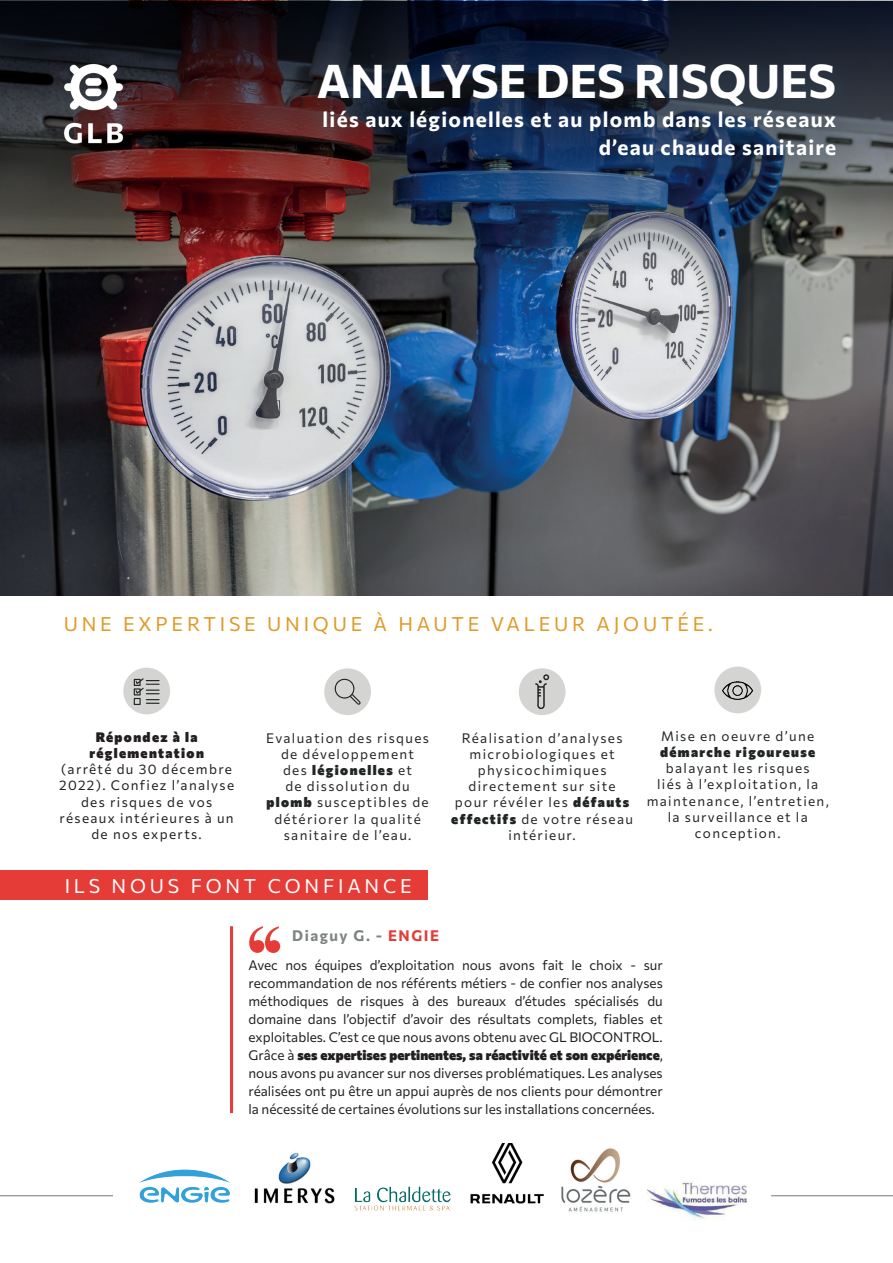
<style>
.page{position:relative;width:893px;height:1263px;background:#fff}
.page>*{position:absolute;margin:0;border:0;box-sizing:border-box;transform-origin:0 0}
.t1{font:700 46.5px "Commissioner";color:#fff}
.t2{font:700 21px/28.5px "Commissioner";letter-spacing:.06em;color:#fff;text-align:right}
.t3{font:19.5px "Commissioner";letter-spacing:.195em;color:#e19928}
.t4{font:19.5px "Commissioner";letter-spacing:.195em;color:#fff}
.t5{font:700 15px "Commissioner";letter-spacing:.1em;color:#7e8383}
.t6{font:13.5px/18px "Commissioner";letter-spacing:.1em;color:#231f20;text-align:center}
.t7{font:13.5px/16.2px "Commissioner";letter-spacing:.1em;color:#222526;text-align:center}
.t8{font:900 13.5px/16.2px "Commissioner";letter-spacing:.1em;color:#231f20;text-align:center}
.t9{font:900 13.5px "Commissioner";letter-spacing:.1em;color:#222526}
.s1{font-weight:900}
.s2{color:#e53c38}
</style>
<div class="page">
<img style="left:0;top:0;width:893px;height:595px">
<img style="left:1px;top:1px;width:892px;height:273px">
<img style="left:470px;top:1143px;width:74px;height:60px">
<div style="left:303px;top:48px;width:561px;height:136px;background:#2d4253;opacity:.75"></div>
<div style="left:0;top:871px;width:427px;height:29px;background:#e53c38"></div>
<div style="left:324px;top:668px;width:47px;height:47px;background:#d4d5d2;border-radius:50%"></div>
<svg style="left:335px;top:679px;width:26px;height:26px"></svg>
<div style="left:519px;top:668px;width:47px;height:47px;background:#d4d5d2;border-radius:50%"></div>
<svg style="left:535px;top:674px;width:15px;height:36px"></svg>
<div style="left:123px;top:668px;width:47px;height:46px;background:#d4d5d2;border-radius:50%"></div>
<svg style="left:133px;top:678px;width:27px;height:27px"></svg>
<hr style="left:230px;top:926px;width:3px;height:187px;background:#e53c38">
<img style="left:139px;top:1169px;width:92px;height:34px">
<img style="left:561px;top:1148px;width:70px;height:64px">
<img style="left:254px;top:1152px;width:81px;height:52px">
<img style="left:647px;top:1181px;width:100px;height:39px">
<img style="left:354px;top:1186px;width:97px;height:25px">
<div style="left:714px;top:666px;width:47px;height:47px;background:#d4d5d2;border-radius:50%"></div>
<img style="left:720px;top:673px;width:35px;height:34px">
<img style="left:48px;top:48px;width:91px;height:111px">
<hr style="left:0;top:1195px;width:113px;height:1px;background:#76787b">
<hr style="left:771px;top:1195px;width:122px;height:1px;background:#76787b">
<svg style="left:249px;top:926px;width:31px;height:27px"></svg>
<h1 class="t1" style="left:317px;top:45px;width:521px">ANALYSE DES RISQUES</h1>
<h2 class="t2" style="left:323px;top:104px;width:515px">liés aux légionelles et au plomb dans les réseaux d’eau chaude sanitaire</h2>
<h3 class="t3" style="left:64px;top:609px;width:650px">UNE EXPERTISE UNIQUE À HAUTE VALEUR AJOUTÉE.</h3>
<p class="t8" style="left:89px;top:728px;width:116px">Répondez à la réglementation</p>
<p class="t6" style="left:59px;top:760px;width:176px;line-height:16.2px">(arrêté du 30 décembre<br>2022). Confiez l’analyse des risques de vos réseaux intérieures à un de nos experts.</p>
<p class="t7" style="left:266px;top:729px;width:164px">Evaluation des risques de développement<br>des <span class="s1">légionelles</span> et<br>de dissolution du <span class="s1">plomb</span> susceptibles de détériorer la qualité sanitaire de l’eau.</p>
<p class="t7" style="left:451px;top:729px;width:183px">Réalisation d’analyses microbiologiques et physicochimiques directement sur site pour révéler les <span class="s1">défauts effectifs</span> de votre réseau intérieur.</p>
<p class="t7" style="left:661px;top:727px;width:155px">Mise en oeuvre d’une</p>
<p class="t9" style="left:660px;top:741px;width:157px">démarche rigoureuse</p>
<p class="t7" style="left:647px;top:759px;width:184px">balayant les risques<br>liés à l’exploitation, la maintenance, l’entretien, la surveillance et la conception.</p>
<h3 class="t4" style="left:65px;top:870px;width:349px">ILS NOUS FONT CONFIANCE</h3>
<p class="t5" style="left:292px;top:924px;width:148px">Diaguy G. - <span class="s2">ENGIE</span></p>
<p class="t6" style="left:249px;top:955px;width:416px;text-align:justify">Avec nos équipes d’exploitation nous avons fait le choix - sur recommandation de nos référents métiers - de confier nos analyses méthodiques de risques à des bureaux d’études spécialisés du domaine dans l’objectif d’avoir des résultats complets, fiables et exploitables. C’est ce que nous avons obtenu avec GL BIOCONTROL.<br>Grâce à <span class="s1">ses expertises pertinentes, sa réactivité et son expérience</span>, nous avons pu avancer sur nos diverses problématiques. Les analyses réalisées ont pu être un appui auprès de nos clients pour démontrer la nécessité de certaines évolutions sur les installations concernées.</p>
</div>
